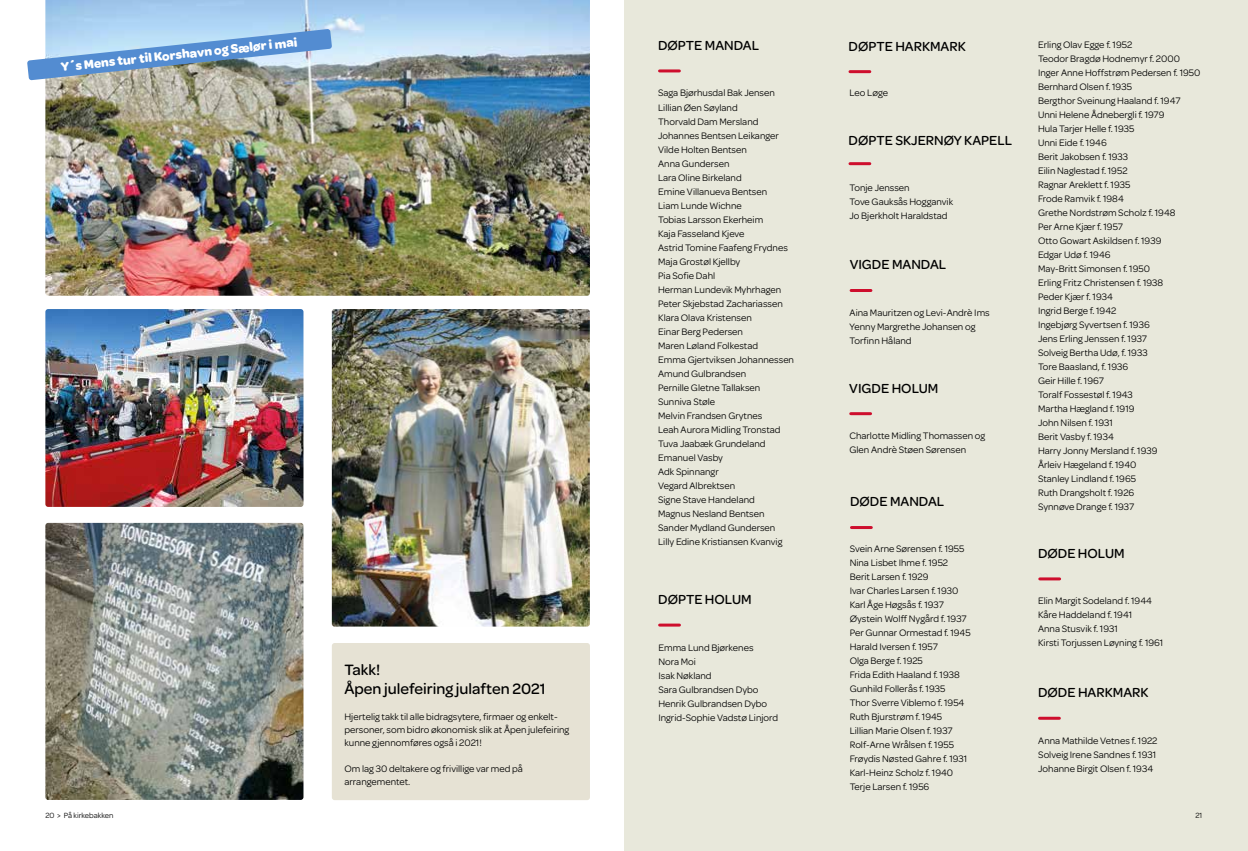
<style>
.page{position:relative;width:1248px;height:851px;background:#fff}
.page>*{position:absolute;margin:0;border:0;box-sizing:border-box;transform-origin:0 0}
.t1{font:500 16px/19.2px "Omnes";color:#000}
.t2{font:500 14px "Omnes";color:#000}
.t3{font:700 13px "Omnes";color:#fff}
.t4{font:10px/14px "Omnes";color:#000}
.t5{font:8px "Omnes";color:#000}
</style>
<div class="page">
<div style="left:624px;top:0;width:623px;height:850px;background:#e8e8db"></div>
<img style="left:45px;top:309px;width:258px;height:198px">
<img style="left:45px;top:0;width:545px;height:296px">
<img style="left:332px;top:309px;width:258px;height:317px">
<img style="left:45px;top:523px;width:258px;height:276px">
<hr style="left:1039px;top:577px;width:20px;height:3px;background:#ce0e2d">
<hr style="left:1039px;top:716px;width:20px;height:3px;background:#ce0e2d">
<hr style="left:659px;top:69px;width:20px;height:3px;background:#ce0e2d">
<hr style="left:849px;top:70px;width:20px;height:3px;background:#ce0e2d">
<hr style="left:659px;top:623px;width:20px;height:3px;background:#ce0e2d">
<hr style="left:849px;top:162px;width:20px;height:3px;background:#ce0e2d">
<hr style="left:851px;top:289px;width:19px;height:3px;background:#ce0e2d">
<hr style="left:850px;top:412px;width:20px;height:3px;background:#ce0e2d">
<hr style="left:851px;top:526px;width:20px;height:3px;background:#ce0e2d">
<div style="left:332px;top:643px;width:258px;height:157px;background:#e6e2d4;border-radius:3px"></div>
<svg style="left:27px;top:29px;width:305px;height:51px;background:#8fb0d0"></svg>
<h3 class="t3" style="left:60px;top:57px;width:239px;rotate:-6deg">Y´s Mens tur til Korshavn og Sælør i mai</h3>
<h1 class="t1" style="left:344px;top:658px;width:203px">Takk!<br>Åpen julefeiring julaften 2021</h1>
<p class="t4" style="left:344px;top:709px;width:226px;line-height:13px">Hjertelig takk til alle bidragsytere, firmaer og enkelt&shy;personer, som bidro økonomisk slik at Åpen julefeiring kunne gjennomføres også i 2021!</p>
<p class="t4" style="left:344px;top:761px;width:180px;line-height:13px">Om lag 30 deltakere og frivillige var med på arrangementet.</p>
<h2 class="t2" style="left:658px;top:35px;width:103px">DØPTE MANDAL</h2>
<p class="t4" style="left:658px;top:86px;width:137px">Saga Bjørhusdal Bak Jensen<br>Lillian Øen Søyland<br>Thorvald Dam Mersland<br>Johannes Bentsen Leikanger<br>Vilde Holten Bentsen<br>Anna Gundersen<br>Lara Oline Birkeland<br>Emine Villanueva Bentsen<br>Liam Lunde Wichne<br>Tobias Larsson Ekerheim<br>Kaja Fasseland Kjeve<br>Astrid Tomine Faafeng Frydnes<br>Maja Grostøl Kjellby<br>Pia Sofie Dahl<br>Herman Lundevik Myhrhagen<br>Peter Skjebstad Zachariassen<br>Klara Olava Kristensen<br>Einar Berg Pedersen<br>Maren Løland Folkestad<br>Emma Gjertviksen Johannessen<br>Amund Gulbrandsen<br>Pernille Gletne Tallaksen<br>Sunniva Støle<br>Melvin Frandsen Grytnes<br>Leah Aurora Midling Tronstad<br>Tuva Jaabæk Grundeland<br>Emanuel Vasby<br>Adk Spinnangr<br>Vegard Albrektsen<br>Signe Stave Handeland<br>Magnus Nesland Bentsen<br>Sander Mydland Gundersen<br>Lilly Edine Kristiansen Kvanvig</p>
<h2 class="t2" style="left:658px;top:589px;width:95px">DØPTE HOLUM</h2>
<p class="t4" style="left:658px;top:639px;width:121px">Emma Lund Bjørkenes<br>Nora Moi<br>Isak Nøkland<br>Sara Gulbrandsen Dybo<br>Henrik Gulbrandsen Dybo<br>Ingrid-Sophie Vadstø Linjord</p>
<h2 class="t2" style="left:848px;top:36px;width:119px">DØPTE HARKMARK</h2>
<p class="t4" style="left:849px;top:85px;width:40px">Leo Løge</p>
<h2 class="t2" style="left:848px;top:130px;width:165px">DØPTE SKJERNØY KAPELL</h2>
<p class="t4" style="left:849px;top:180px;width:105px">Tonje Jenssen<br>Tove Gauksås Hogganvik<br>Jo Bjerkholt Haraldstad</p>
<h2 class="t2" style="left:849px;top:255px;width:98px">VIGDE MANDAL</h2>
<p class="t4" style="left:849px;top:305px;width:142px">Aina Mauritzen og Levi-Andrè Ims<br>Yenny Margrethe Johansen og<br>Torfinn Håland</p>
<h2 class="t2" style="left:849px;top:378px;width:91px">VIGDE HOLUM</h2>
<p class="t4" style="left:849px;top:428px;width:137px">Charlotte Midling Thomassen og<br>Glen Andrè Støen Sørensen</p>
<h2 class="t2" style="left:850px;top:492px;width:96px">DØDE MANDAL</h2>
<p class="t4" style="left:849px;top:541px;width:122px">Svein Arne Sørensen f. 1955<br>Nina Lisbet Ihme f. 1952<br>Berit Larsen f. 1929<br>Ivar Charles Larsen f. 1930<br>Karl Åge Høgsås f. 1937<br>Øystein Wolff Nygård f. 1937<br>Per Gunnar Ormestad f. 1945<br>Harald Iversen f. 1957<br>Olga Berge f. 1925<br>Frida Edith Haaland f. 1938<br>Gunhild Follerås f. 1935<br>Thor Sverre Viblemo f. 1954<br>Ruth Bjurstrøm f. 1945<br>Lillian Marie Olsen f. 1937<br>Rolf-Arne Wrålsen f. 1955<br>Frøydis Nøsted Gahre f. 1931<br>Karl-Heinz Scholz f. 1940<br>Terje Larsen f. 1956</p>
<p class="t4" style="left:1037px;top:37px;width:164px">Erling Olav Egge f. 1952<br>Teodor Bragdø Hodnemyr f. 2000<br>Inger Anne Hoffstrøm Pedersen f. 1950<br>Bernhard Olsen f. 1935<br>Bergthor Sveinung Haaland f. 1947<br>Unni Helene Ådnebergli f. 1979<br>Hula Tarjer Helle f. 1935<br>Unni Eide f. 1946<br>Berit Jakobsen f. 1933<br>Eilin Naglestad f. 1952<br>Ragnar Areklett f. 1935<br>Frode Ramvik f. 1984<br>Grethe Nordstrøm Scholz f. 1948<br>Per Arne Kjær f. 1957<br>Otto Gowart Askildsen f. 1939<br>Edgar Udø f. 1946<br>May-Britt Simonsen f. 1950<br>Erling Fritz Christensen f. 1938<br>Peder Kjær f. 1934<br>Ingrid Berge f. 1942<br>Ingebjørg Syvertsen f. 1936<br>Jens Erling Jenssen f. 1937<br>Solveig Bertha Udø, f. 1933<br>Tore Baasland, f. 1936<br>Geir Hille f. 1967<br>Toralf Fossestøl f. 1943<br>Martha Hægland f. 1919<br>John Nilsen f. 1931<br>Berit Vasby f. 1934<br>Harry Jonny Mersland f. 1939<br>Årleiv Hægeland f. 1940<br>Stanley Lindland f. 1965<br>Ruth Drangsholt f. 1926<br>Synnøve Drange f. 1937</p>
<h2 class="t2" style="left:1037px;top:543px;width:88px">DØDE HOLUM</h2>
<p class="t4" style="left:1037px;top:592px;width:127px">Elin Margit Sodeland f. 1944<br>Kåre Haddeland f. 1941<br>Anna Stusvik f. 1931<br>Kirsti Torjussen Løyning f. 1961</p>
<h2 class="t2" style="left:1037px;top:682px;width:112px">DØDE HARKMARK</h2>
<p class="t4" style="left:1038px;top:732px;width:121px;text-align:justify">Anna Mathilde Vetnes f. 1922<br>Solveig Irene Sandnes f. 1931<br>Johanne Birgit Olsen f. 1934</p>
<p class="t5" style="left:45px;top:810px;width:70px">20 &gt; På kirkebakken</p>
<p class="t5" style="left:1195px;top:810px;width:8px">21</p>
</div>
